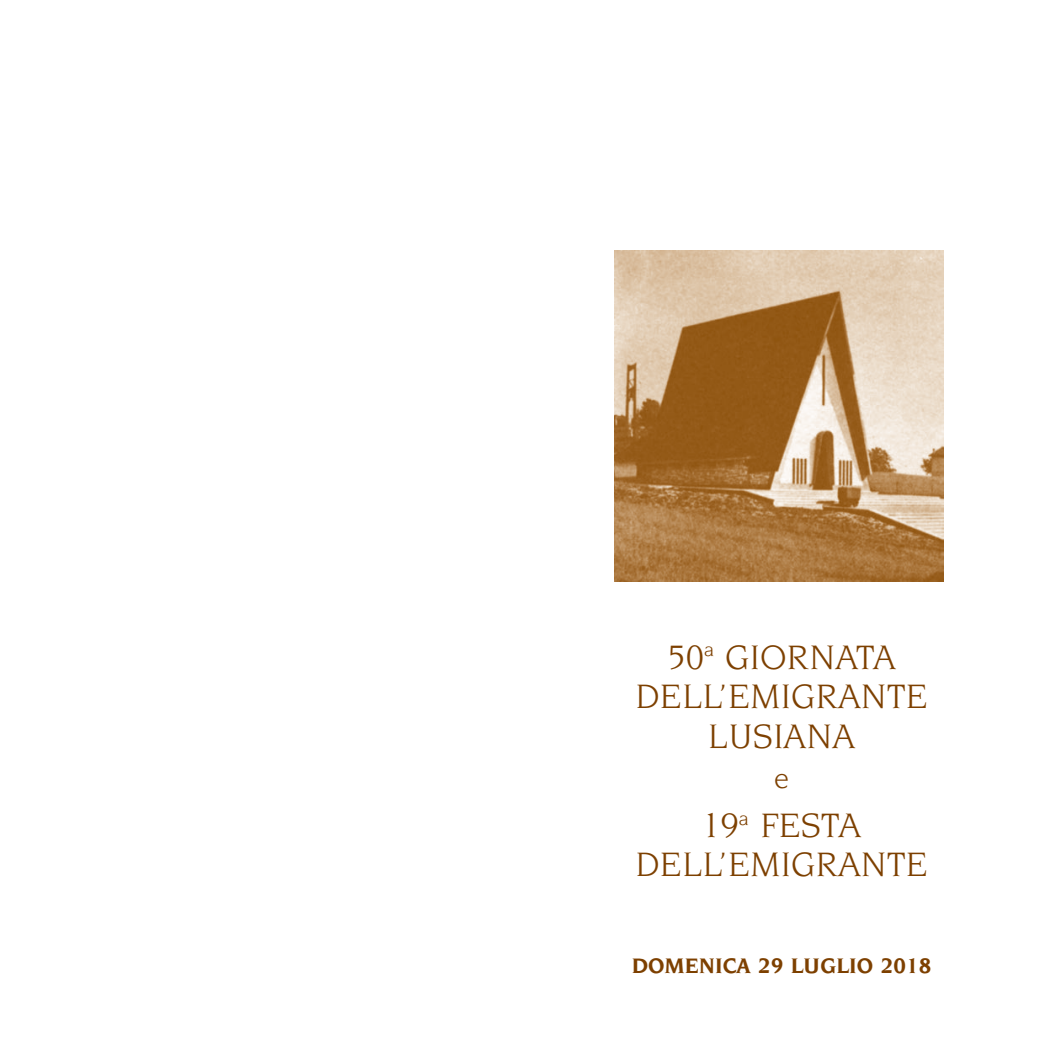
<style>
.page{position:relative;width:1042px;height:1042px;background:#fff}
.page>*{position:absolute;margin:0;border:0;box-sizing:border-box;transform-origin:0 0}
.t1{font:36.75px/39.7px "Novarese";color:#7d4000;text-align:center}
.t2{font:29.75px "Novarese";color:#7d4000}
.t3{font:700 22.75px "Novarese";color:#7d4000}
</style>
<div class="page">
<img style="left:614px;top:251px;width:329px;height:331px">
<p class="t1" style="left:635px;top:636px;width:294px">50<sup>a</sup> GIORNATA<br>DELL’EMIGRANTE<br>LUSIANA</p>
<p class="t2" style="left:774px;top:762px;width:16px">e</p>
<p class="t1" style="left:635px;top:804px;width:294px">19<sup>a</sup> FESTA<br>DELL’EMIGRANTE</p>
<p class="t3" style="left:632px;top:952px;width:301px">DOMENICA 29 LUGLIO 2018</p>
</div>
